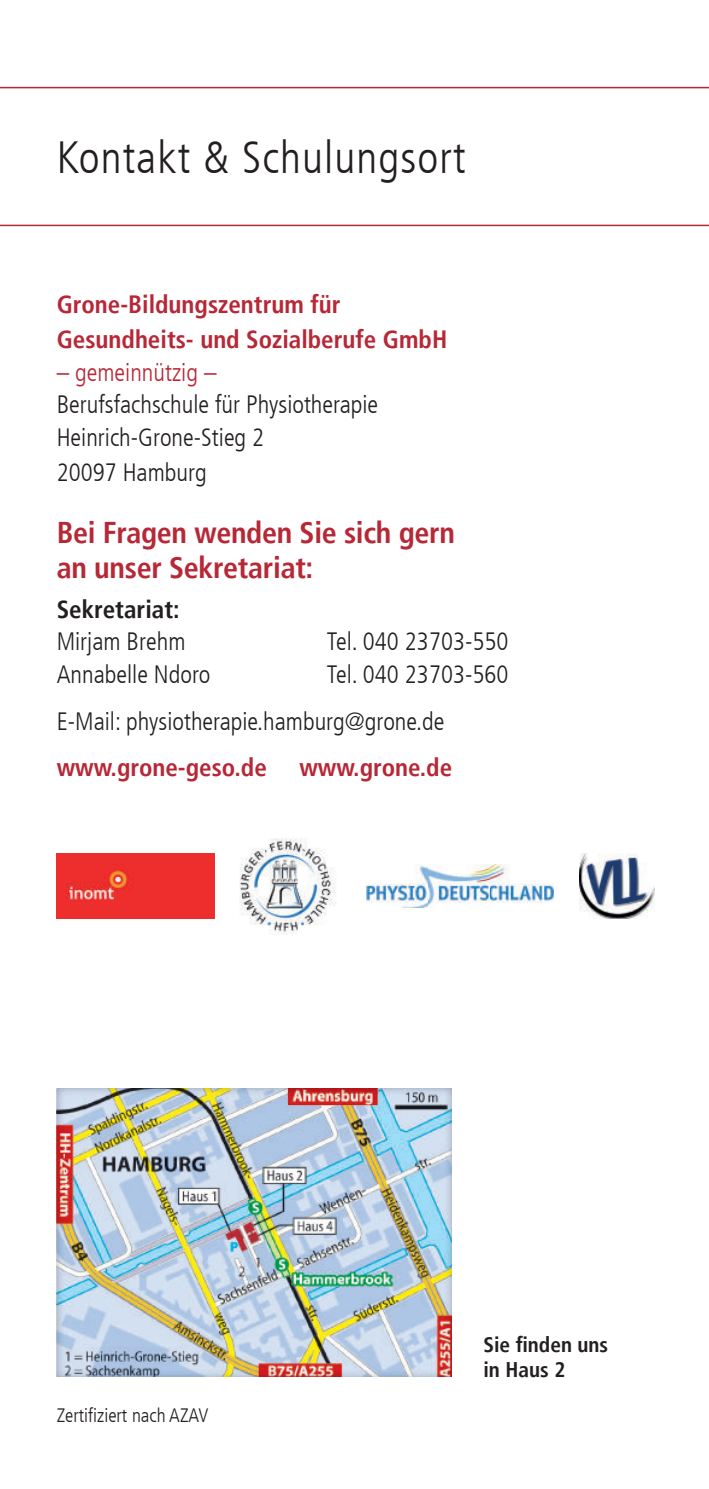
<style>
.page{position:relative;width:709px;height:1489px;background:#fff}
.page>*{position:absolute;margin:0;border:0;box-sizing:border-box;transform-origin:0 0}
.t1{font:300 condensed 45px "Frutiger LT";letter-spacing:.025em;color:#231f20}
.t2{font:700 condensed 30px/35px "Frutiger LT";letter-spacing:-.01em;color:#b72837}
.t3{font:300 condensed 25px/32.5px "Frutiger LT";color:#231f20}
.t4{font:700 condensed 25px/35px "Frutiger LT";color:#b72837}
.t5{font:300 condensed 25px "Frutiger LT";color:#b72837}
.t6{font:700 condensed 25px "Frutiger LT";color:#231f20}
.t7{font:700 condensed 21.25px/25px "Frutiger LT";color:#231f20}
.t8{font:300 condensed 19.25px "Frutiger LT";color:#231f20}
</style>
<div class="page">
<hr style="left:0;top:87px;width:709px;height:1px;background:#b72837">
<hr style="left:0;top:225px;width:709px;height:1px;background:#b72837">
<img style="left:57px;top:1088px;width:395px;height:288px">
<img style="left:288px;top:1088px;width:89px;height:1px">
<img style="left:288px;top:1089px;width:89px;height:15px">
<img style="left:366px;top:864px;width:187px;height:43px">
<img style="left:580px;top:853px;width:75px;height:65px">
<img style="left:239px;top:838px;width:97px;height:96px">
<img style="left:57px;top:853px;width:158px;height:65px">
<h1 class="t1" style="left:57px;top:139px;width:410px">Kontakt &amp; Schulungsort</h1>
<p class="t4" style="left:57px;top:287px;width:392px">Grone-Bildungszentrum für<br>Gesundheits- und Sozialberufe GmbH</p>
<p class="t5" style="left:57px;top:361px;width:161px">– gemeinnützig –</p>
<p class="t3" style="left:57px;top:390px;width:323px">Berufsfachschule für Physiotherapie<br>Heinrich-Grone-Stieg 2</p>
<p class="t3" style="left:57px;top:458px;width:151px">20097 Hamburg</p>
<p class="t2" style="left:57px;top:515px;width:400px">Bei Fragen wenden Sie sich gern an unser Sekretariat:</p>
<p class="t6" style="left:57px;top:594px;width:124px">Sekretariat:</p>
<p class="t3" style="left:57px;top:627px;width:130px">Mirjam Brehm</p>
<p class="t3" style="left:327px;top:627px;width:183px">Tel. 040 23703-550</p>
<p class="t3" style="left:57px;top:660px;width:155px">Annabelle Ndoro</p>
<p class="t3" style="left:57px;top:653px;width:453px;line-height:46.8px;text-indent:270px">Tel. 040 23703-560<br>E-Mail: physiotherapie.hamburg@grone.de</p>
<p class="t4" style="left:57px;top:750px;width:212px">www.grone-geso.de</p>
<p class="t4" style="left:299px;top:750px;width:154px">www.grone.de</p>
<p class="t8" style="left:57px;top:1403px;width:153px">Zertifiziert nach AZAV</p>
<p class="t7" style="left:483px;top:1331px;width:126px">Sie finden uns in Haus 2</p>
</div>
